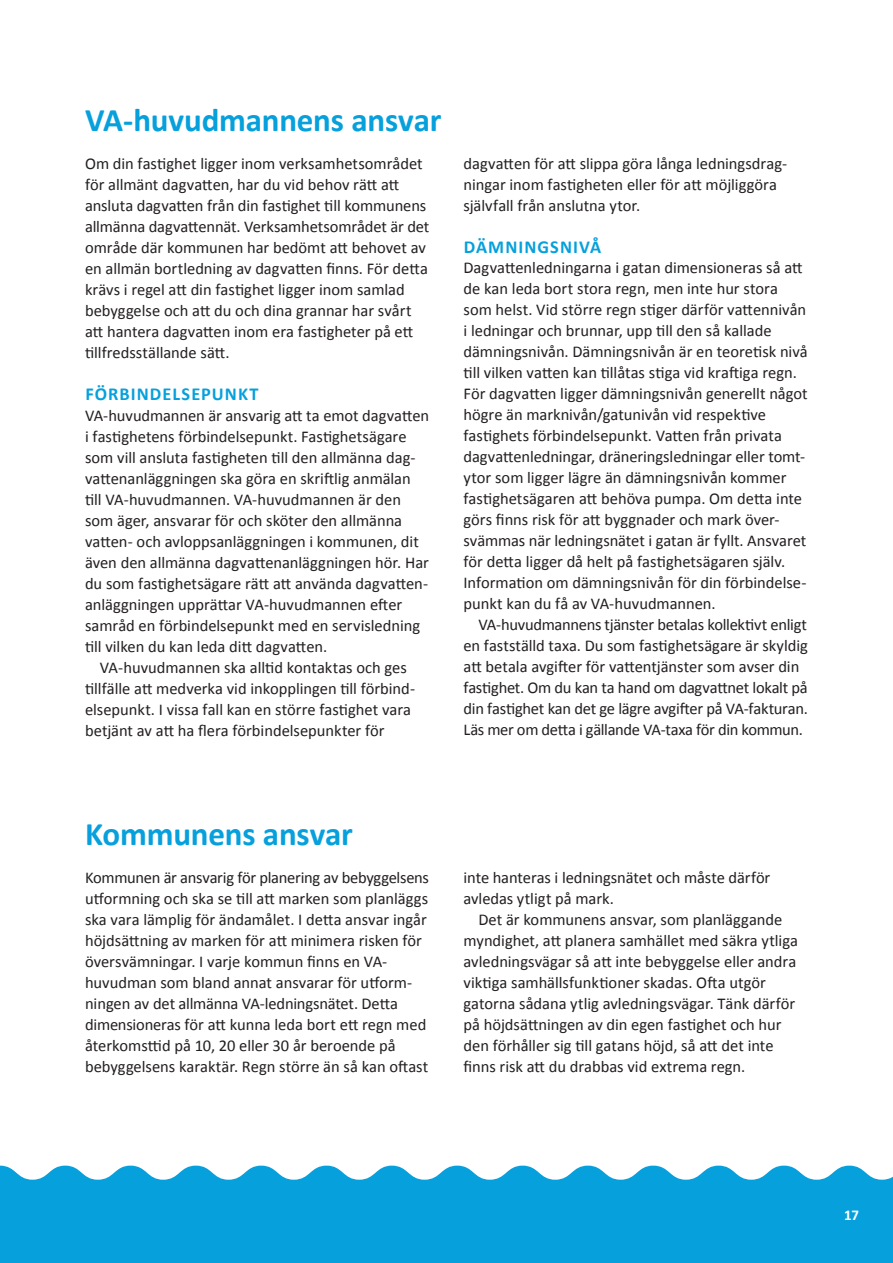
<style>
.page{position:relative;width:893px;height:1263px;background:#fff}
.page>*{position:absolute;margin:0;border:0;box-sizing:border-box;transform-origin:0 0}
.Stor_rubrik{font:700 33px "Calibri";letter-spacing:-.005em;color:#06a0dc}
.NY-Underrubrik{font:700 18.3px "Calibri";letter-spacing:.06em;color:#06a0dc}
.NY-Brödtext_utan_ind{font:16.5px/21px "Calibri";letter-spacing:-.005em;color:#231f20}
.NY-Brödtext_med_indr{font:16.5px/21px "Calibri";letter-spacing:-.005em;color:#231f20}
.t1{font:700 15px "Calibri";color:#fff}
</style>
<div class="page">
<svg style="left:0;top:1165px;width:893px;height:53px;background:#2aade1"></svg>
<div style="left:0;top:1218px;width:893px;height:45px;background:#06a0dc"></div>
<p class="Stor_rubrik" style="left:85px;top:100px;width:358px">VA-huvudmannens ansvar</p>
<p class="NY-Brödtext_utan_ind" style="left:85px;top:152px;width:346px">Om din fastighet ligger inom verksamhetsområdet för allmänt dagvatten, har du vid behov rätt att ansluta dagvatten från din fastighet till kommunens allmänna dagvattennät. Verksamhetsområdet är det område där kommunen har bedömt att behovet av en allmän bortledning av dagvatten finns. För detta krävs i regel att din fastighet ligger inom samlad bebyggelse och att du och dina grannar har svårt att hantera dagvatten inom era fastigheter på ett tillfredsställande sätt.</p>
<p class="NY-Underrubrik" style="left:85px;top:383px;width:175px">FÖRBINDELSEPUNKT</p>
<p class="NY-Brödtext_utan_ind" style="left:85px;top:404px;width:346px">VA-huvudmannen är ansvarig att ta emot dagvatten i fastighetens förbindelsepunkt. Fastighetsägare som vill ansluta fastigheten till den allmänna dag&shy;vattenanläggningen ska göra en skriftlig anmälan till VA-huvudmannen. VA-huvudmannen är den som äger, ansvarar för och sköter den allmänna vatten- och avloppsanläggningen i kommunen, dit även den allmänna dagvattenanläggningen hör. Har du som fastighetsägare rätt att använda dagvatten&shy;anläggningen upprättar VA-huvudmannen efter samråd en förbindelsepunkt med en servisledning till vilken du kan leda ditt dagvatten.</p>
<p class="NY-Brödtext_med_indr" style="left:85px;top:656px;width:331px;text-indent:15px">VA-huvudmannen ska alltid kontaktas och ges tillfälle att medverka vid inkopplingen till förbind&shy;elsepunkt. I vissa fall kan en större fastighet vara betjänt av att ha flera förbindelsepunkter för</p>
<p class="NY-Brödtext_med_indr" style="left:463px;top:152px;width:325px">dagvatten för att slippa göra långa ledningsdrag&shy;ningar inom fastigheten eller för att möjliggöra självfall från anslutna ytor.</p>
<p class="NY-Underrubrik" style="left:464px;top:236px;width:139px">DÄMNINGSNIVÅ</p>
<p class="NY-Brödtext_utan_ind" style="left:463px;top:256px;width:346px">Dagvattenledningarna i gatan dimensioneras så att de kan leda bort stora regn, men inte hur stora som helst. Vid större regn stiger därför vattennivån i ledningar och brunnar, upp till den så kallade dämningsnivån. Dämningsnivån är en teoretisk nivå till vilken vatten kan tillåtas stiga vid kraftiga regn.<br>För dagvatten ligger dämningsnivån generellt något högre än marknivån/gatunivån vid respektive fastighets förbindelsepunkt. Vatten från privata dagvattenledningar, dräneringsledningar eller tomt&shy;ytor som ligger lägre än dämningsnivån kommer fastighetsägaren att behöva pumpa. Om detta inte görs finns risk för att byggnader och mark över&shy;svämmas när ledningsnätet i gatan är fyllt. Ansvaret för detta ligger då helt på fastighetsägaren själv.<br>Information om dämningsnivån för din förbindelse&shy;punkt kan du få av VA-huvudmannen.</p>
<p class="NY-Brödtext_med_indr" style="left:463px;top:613px;width:346px;text-indent:15px">VA-huvudmannens tjänster betalas kollektivt enligt en fastställd taxa. Du som fastighetsägare är skyldig att betala avgifter för vattentjänster som avser din fastighet. Om du kan ta hand om dagvattnet lokalt på din fastighet kan det ge lägre avgifter på VA-fakturan.<br>Läs mer om detta i gällande VA-taxa för din kommun.</p>
<p class="Stor_rubrik" style="left:85px;top:813px;width:269px">Kommunens ansvar</p>
<p class="NY-Brödtext_utan_ind" style="left:85px;top:866px;width:345px">Kommunen är ansvarig för planering av bebyggelsens utformning och ska se till att marken som planläggs ska vara lämplig för ändamålet. I detta ansvar ingår höjdsättning av marken för att minimera risken för översvämningar. I varje kommun finns en VA&shy;huvudman som bland annat ansvarar för utform&shy;ningen av det allmänna VA-ledningsnätet. Detta dimensioneras för att kunna leda bort ett regn med återkomsttid på 10, 20 eller 30 år beroende på bebyggelsens karaktär. Regn större än så kan oftast</p>
<p class="NY-Brödtext_utan_ind" style="left:463px;top:866px;width:308px">inte hanteras i ledningsnätet och måste därför avledas ytligt på mark.</p>
<p class="NY-Brödtext_med_indr" style="left:463px;top:908px;width:336px;text-indent:15px">Det är kommunens ansvar, som planläggande myndighet, att planera samhället med säkra ytliga avledningsvägar så att inte bebyggelse eller andra viktiga samhällsfunktioner skadas. Ofta utgör gatorna sådana ytlig avledningsvägar. Tänk därför på höjdsättningen av din egen fastighet och hur den förhåller sig till gatans höjd, så att det inte finns risk att du drabbas vid extrema regn.</p>
<p class="t1" style="left:844px;top:1206px;width:16px">17</p>
</div>
